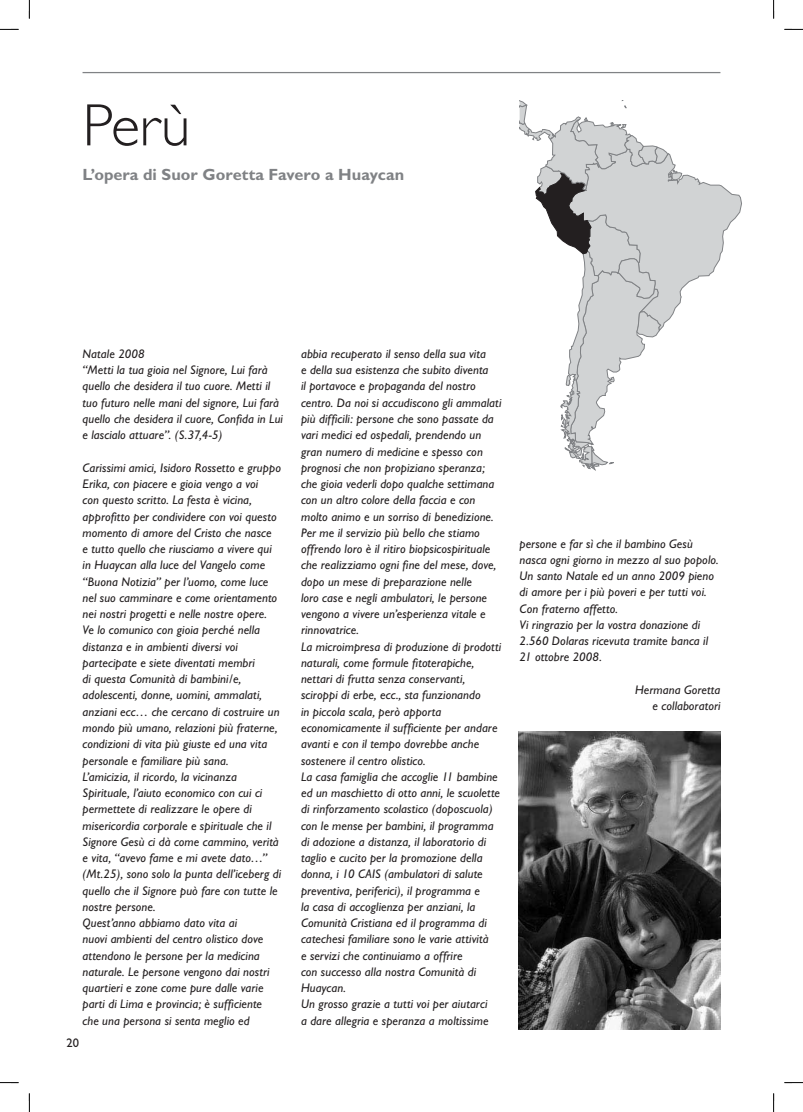
<style>
.page{position:relative;width:803px;height:1112px;background:#fff}
.page>*{position:absolute;margin:0;border:0;box-sizing:border-box;transform-origin:0 0}
.t1{font:300 60px "Gill Sans";color:#231f20}
.t2{font:700 16.25px "Gill Sans";color:#808285}
.t3{font:italic 12.5px/16.2px "Gill Sans";letter-spacing:.005em;color:#231f20}
.t4{font:12.5px "Gill Sans";color:#231f20}
</style>
<div class="page">
<hr style="left:83px;top:72px;width:637px;height:1px;background:#808285">
<img style="left:518px;top:731px;width:202px;height:298px">
<svg style="left:520px;top:100px;width:222px;height:371px"></svg>
<svg style="left:0;top:29px;width:19px;height:1px"></svg>
<svg style="left:784px;top:29px;width:19px;height:1px"></svg>
<svg style="left:0;top:1082px;width:19px;height:1px"></svg>
<svg style="left:784px;top:1082px;width:19px;height:1px"></svg>
<svg style="left:29px;top:0;width:1px;height:19px"></svg>
<svg style="left:29px;top:1093px;width:1px;height:18px"></svg>
<svg style="left:773px;top:0;width:1px;height:19px"></svg>
<svg style="left:773px;top:1093px;width:1px;height:18px"></svg>
<h1 class="t1" style="left:83px;top:104px;width:109px">Perù</h1>
<h2 class="t2" style="left:83px;top:169px;width:323px">L’opera di Suor Goretta Favero a Huaycan</h2>
<p class="t3" style="left:83px;top:347px;width:202px">Natale 2008<br>“Metti la tua gioia nel Signore, Lui farà quello che desidera il tuo cuore. Metti il tuo futuro nelle mani del signore, Lui farà quello che desidera il cuore, Confida in Lui e lascialo attuare”. (S.37,4-5)</p>
<p class="t3" style="left:83px;top:460px;width:200px">Carissimi amici, Isidoro Rossetto e gruppo Erika, con piacere e gioia vengo a voi<br>con questo scritto. La festa è vicina, approfitto per condividere con voi questo momento di amore del Cristo che nasce<br>e tutto quello che riusciamo a vivere qui in Huaycan alla luce del Vangelo come “Buona Notizia” per l’uomo, come luce nel suo camminare e come orientamento nei nostri progetti e nelle nostre opere.<br>Ve lo comunico con gioia perché nella distanza e in ambienti diversi voi partecipate e siete diventati membri<br>di questa Comunità di bambini/e, adolescenti, donne, uomini, ammalati, anziani ecc… che cercano di costruire un mondo più umano, relazioni più fraterne, condizioni di vita più giuste ed una vita personale e familiare più sana.<br>L’amicizia, il ricordo, la vicinanza Spirituale, l’aiuto economico con cui ci permettete di realizzare le opere di misericordia corporale e spirituale che il Signore Gesù ci dà come cammino, verità e vita, “avevo fame e mi avete dato…” (Mt.25), sono solo la punta dell’iceberg di quello che il Signore può fare con tutte le nostre persone.<br>Quest’anno abbiamo dato vita ai<br>nuovi ambienti del centro olistico dove attendono le persone per la medicina naturale. Le persone vengono dai nostri quartieri e zone come pure dalle varie parti di Lima e provincia; è sufficiente che una persona si senta meglio ed</p>
<p class="t4" style="left:66px;top:1037px;width:14px">20</p>
<p class="t3" style="left:301px;top:347px;width:202px">abbia recuperato il senso della sua vita<br>e della sua esistenza che subito diventa<br>il portavoce e propaganda del nostro centro. Da noi si accudiscono gli ammalati più difficili: persone che sono passate da vari medici ed ospedali, prendendo un gran numero di medicine e spesso con prognosi che non propiziano speranza; che gioia vederli dopo qualche settimana con un altro colore della faccia e con molto animo e un sorriso di benedizione.<br>Per me il servizio più bello che stiamo offrendo loro è il ritiro biopsicospirituale che realizziamo ogni fine del mese, dove, dopo un mese di preparazione nelle<br>loro case e negli ambulatori, le persone vengono a vivere un’esperienza vitale e rinnovatrice.<br>La microimpresa di produzione di prodotti naturali, come formule fitoterapiche, nettari di frutta senza conservanti, sciroppi di erbe, ecc., sta funzionando<br>in piccola scala, però apporta economicamente il sufficiente per andare avanti e con il tempo dovrebbe anche sostenere il centro olistico.<br>La casa famiglia che accoglie 11 bambine ed un maschietto di otto anni, le scuolette di rinforzamento scolastico (doposcuola) con le mense per bambini, il programma di adozione a distanza, il laboratorio di taglio e cucito per la promozione della donna, i 10 CAIS (ambulatori di salute preventiva, periferici), il programma e<br>la casa di accoglienza per anziani, la Comunità Cristiana ed il programma di catechesi familiare sono le varie attività<br>e servizi che continuiamo a offrire<br>con successo alla nostra Comunità di Huaycan.<br>Un grosso grazie a tutti voi per aiutarci<br>a dare allegria e speranza a moltissime</p>
<p class="t3" style="left:520px;top:536px;width:200px">persone e far sì che il bambino Gesù nasca ogni giorno in mezzo al suo popolo.<br>Un santo Natale ed un anno 2009 pieno di amore per i più poveri e per tutti voi.<br>Con fraterno affetto.<br>Vi ringrazio per la vostra donazione di 2.560 Dolaras ricevuta tramite banca il 21 ottobre 2008.</p>
<p class="t3" style="left:635px;top:682px;width:87px;text-align:right">Hermana Goretta e collaboratori</p>
</div>
